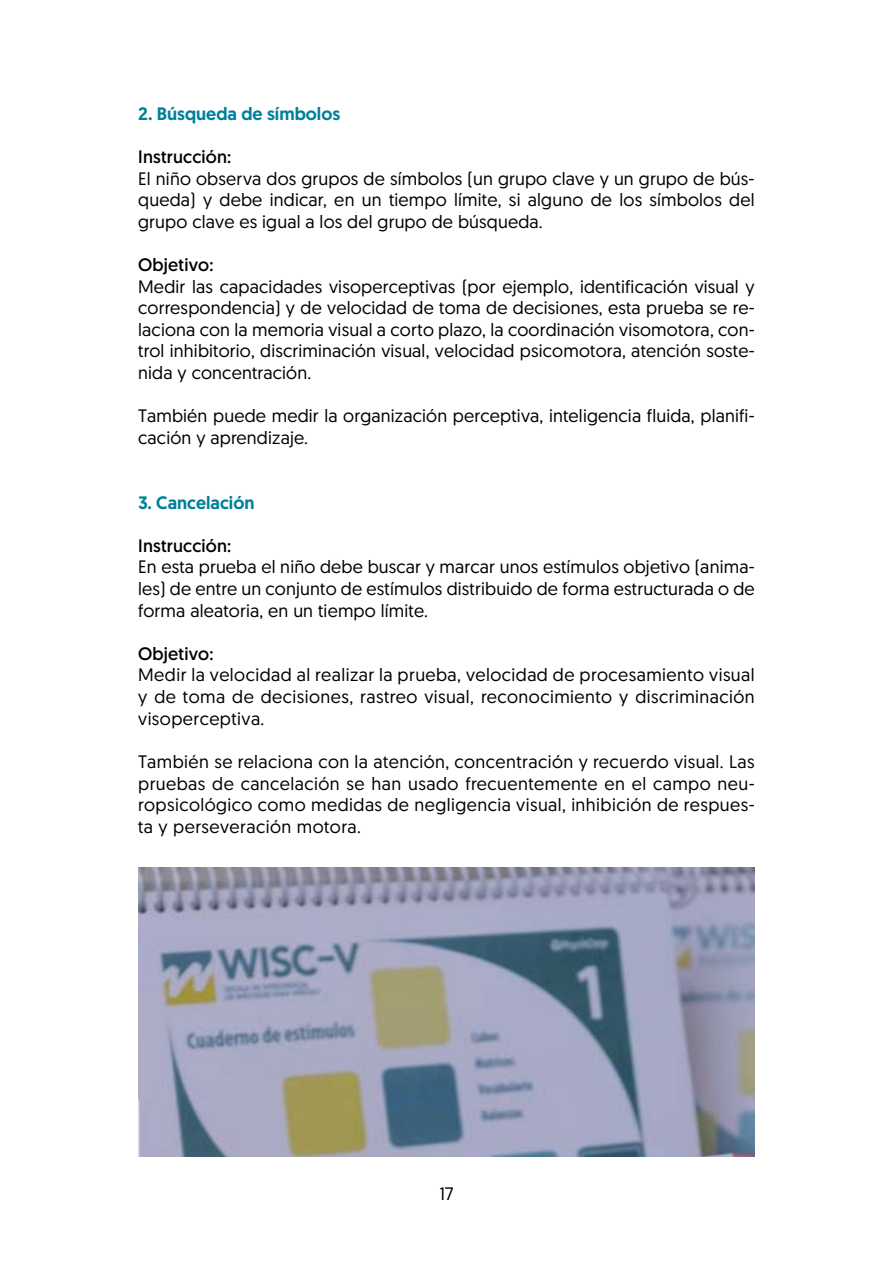
<style>
.page{position:relative;width:893px;height:1263px;background:#fff}
.page>*{position:absolute;margin:0;border:0;box-sizing:border-box;transform-origin:0 0}
.t1{font:18px/21.6px "Geomanist";letter-spacing:.01em;color:#000;text-align:justify}
.t2{font:18px "Geomanist";letter-spacing:.01em;color:#000}
.t3{font:500 18px "Geomanist";color:#008099}
</style>
<div class="page">
<img style="left:138px;top:867px;width:617px;height:290px">
<p class="t3" style="left:138px;top:102px;width:204px">2. Búsqueda de símbolos</p>
<p class="t2" style="left:138px;top:145px;width:95px">Instrucción:</p>
<p class="t1" style="left:138px;top:167px;width:618px">El niño observa dos grupos de símbolos (un grupo clave y un grupo de bús&shy;queda) y debe indicar, en un tiempo límite, si alguno de los símbolos del grupo clave es igual a los del grupo de búsqueda.</p>
<p class="t2" style="left:138px;top:253px;width:77px">Objetivo:</p>
<p class="t1" style="left:138px;top:275px;width:618px">Medir las capacidades visoperceptivas (por ejemplo, identificación visual y correspondencia) y de velocidad de toma de decisiones, esta prueba se re&shy;laciona con la memoria visual a corto plazo, la coordinación visomotora, con&shy;trol inhibitorio, discriminación visual, velocidad psicomotora, atención soste&shy;nida y concentración.</p>
<p class="t1" style="left:138px;top:405px;width:618px">También puede medir la organización perceptiva, inteligencia fluida, planifi&shy;cación y aprendizaje.</p>
<p class="t3" style="left:138px;top:490px;width:118px">3. Cancelación</p>
<p class="t2" style="left:138px;top:534px;width:95px">Instrucción:</p>
<p class="t1" style="left:138px;top:556px;width:618px">En esta prueba el niño debe buscar y marcar unos estímulos objetivo (anima&shy;les) de entre un conjunto de estímulos distribuido de forma estructurada o de forma aleatoria, en un tiempo límite.</p>
<p class="t2" style="left:138px;top:642px;width:77px">Objetivo:</p>
<p class="t1" style="left:138px;top:664px;width:618px">Medir la velocidad al realizar la prueba, velocidad de procesamiento visual y de toma de decisiones, rastreo visual, reconocimiento y discriminación visoperceptiva.</p>
<p class="t1" style="left:138px;top:750px;width:618px">También se relaciona con la atención, concentración y recuerdo visual. Las pruebas de cancelación se han usado frecuentemente en el campo neu&shy;ropsicológico como medidas de negligencia visual, inhibición de respues&shy;ta y perseveración motora.</p>
<p class="t1" style="left:439px;top:1182px;width:16px">17</p>
</div>
